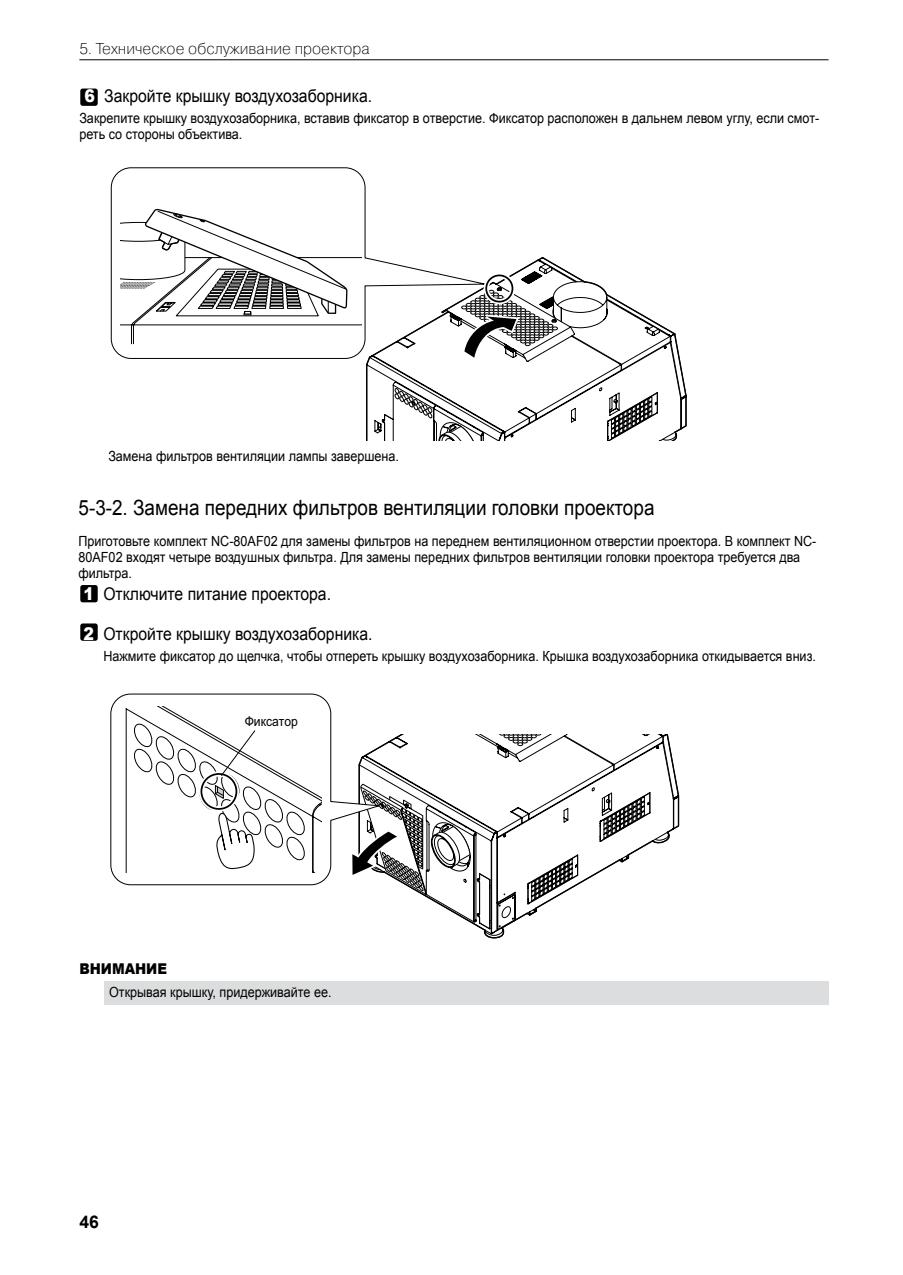
<style>
.page{position:relative;width:903px;height:1275px;background:#fff}
.page>*{position:absolute;margin:0;border:0;box-sizing:border-box;transform-origin:0 0}
.t1{font:21px "Arial";color:#000;scale:.9 1}
.t2{font:17.5px "Arial";color:#000;scale:.9 1}
.t3{font:700 17.5px "Arial";color:#000}
.t4{font:15.75px "Pragmatica Light C";color:#000}
.t5{font:900 14.88px "Arial";color:#000;scale:.9 1}
.t6{font:14px/15.8px "Arial";color:#000;scale:.9 1}
.t7{font:13.47px "Arial";color:#000;scale:.9 1}
.s1{font-weight:900;color:#fff}
</style>
<div class="page">
<svg style="left:366px;top:257px;width:321px;height:184px"></svg>
<svg style="left:111px;top:167px;width:380px;height:192px"></svg>
<svg style="left:120px;top:209px;width:241px;height:136px"></svg>
<svg style="left:460px;top:259px;width:211px;height:111px"></svg>
<svg style="left:383px;top:735px;width:297px;height:204px"></svg>
<svg style="left:383px;top:783px;width:88px;height:112px"></svg>
<svg style="left:110px;top:693px;width:273px;height:190px"></svg>
<svg style="left:120px;top:706px;width:201px;height:180px"></svg>
<svg style="left:80px;top:89px;width:18px;height:17px"></svg>
<svg style="left:80px;top:585px;width:18px;height:17px"></svg>
<svg style="left:80px;top:623px;width:18px;height:18px"></svg>
<div style="left:104px;top:982px;width:725px;height:23px;background:#dcddde"></div>
<hr style="left:79px;top:59px;width:749px;height:1px;background:#000">
<p class="t4" style="left:79px;top:40px;width:292px">5. Техническое обслуживание проектора</p>
<p class="t2" style="left:84px;top:85px;width:321px"><span class="s1">6</span> Закройте крышку воздухозаборника.</p>
<p class="t6" style="left:79px;top:110px;width:823px">Закрепите крышку воздухозаборника, вставив фиксатор в отверстие. Фиксатор расположен в дальнем левом углу, если смот&shy;реть со стороны объектива.</p>
<p class="t6" style="left:108px;top:448px;width:324px">Замена фильтров вентиляции лампы завершена.</p>
<h1 class="t1" style="left:79px;top:494px;width:641px">5-3-2. Замена передних фильтров вентиляции головки проектора</h1>
<p class="t6" style="left:79px;top:534px;width:821px">Приготовьте комплект NC-80AF02 для замены фильтров на переднем вентиляционном отверстии проектора. В комплект NC-<br>80AF02 входят четыре воздушных фильтра. Для замены передних фильтров вентиляции головки проектора требуется два фильтра.</p>
<p class="t2" style="left:83px;top:583px;width:277px"><span class="s1">1</span> Отключите питание проектора.</p>
<p class="t2" style="left:83px;top:622px;width:323px"><span class="s1">2</span> Откройте крышку воздухозаборника.</p>
<p class="t6" style="left:103px;top:648px;width:793px">Нажмите фиксатор до щелчка, чтобы отпереть крышку воздухозаборника. Крышка воздухозаборника откидывается вниз.</p>
<p class="t7" style="left:245px;top:712px;width:61px">Фиксатор</p>
<p class="t5" style="left:79px;top:958px;width:99px">ВНИМАНИЕ</p>
<p class="t6" style="left:109px;top:984px;width:249px">Открывая крышку, придерживайте ее.</p>
<p class="t3" style="left:79px;top:1210px;width:21px">46</p>
</div>
